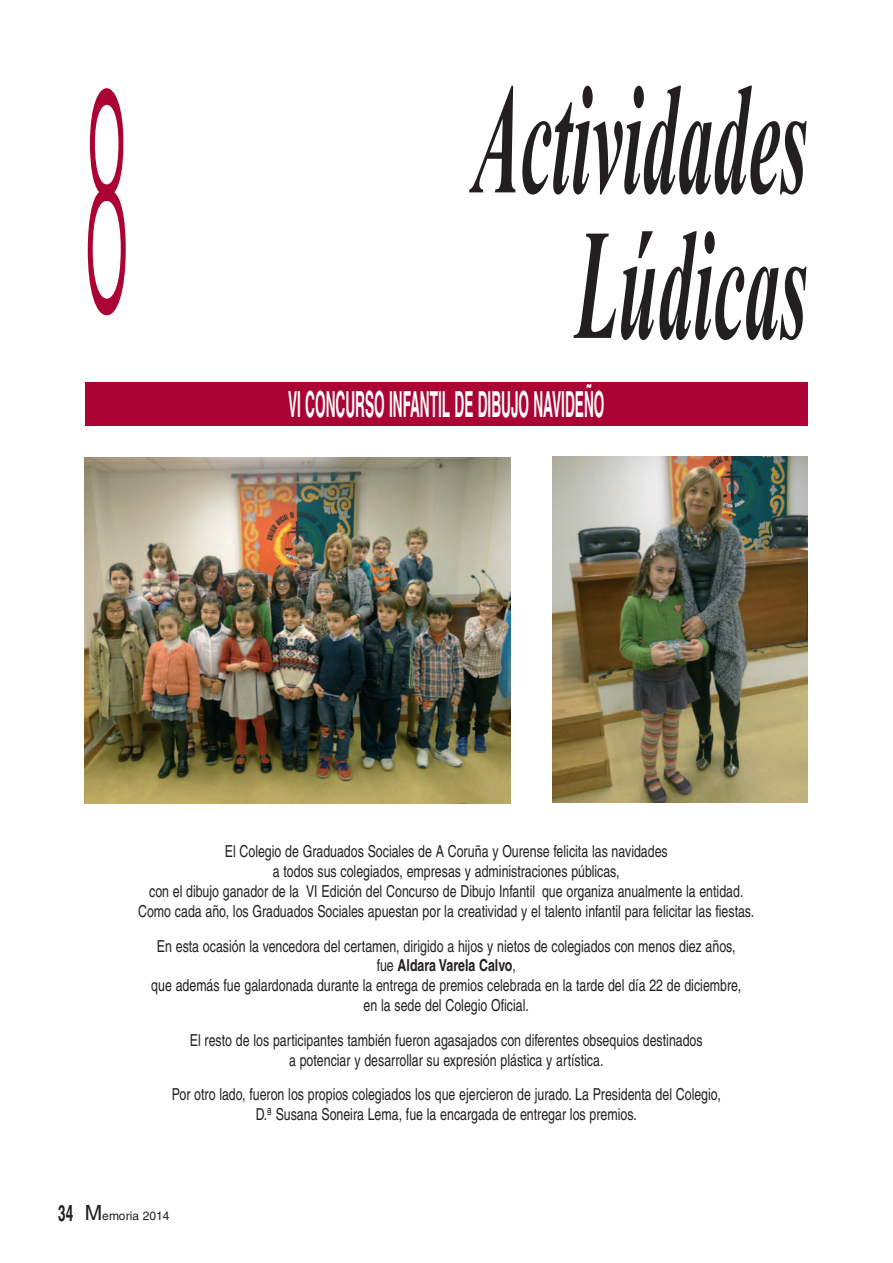
<style>
.page{position:relative;width:893px;height:1263px;background:#fff}
.page>*{position:absolute;margin:0;border:0;box-sizing:border-box;transform-origin:0 0}
.t1{font:300 315px "Helvetica Neue";color:#ab0333;scale:.25 1}
.t2{font:italic 700 157.5px "Times New Roman";color:#231f20;scale:.45 1}
.t3{font:700 36px "Helvetica";color:#fff;scale:.38 1}
.t4{font:16.5px/19.8px "Helvetica";color:#231f20;text-align:center;scale:.75 1}
.t5{font:12px "Helvetica";color:#231f20}
.s1{font-weight:700}
.s2{font-weight:700;font-size:22.5px}
.s3{font-size:21px}
</style>
<div class="page">
<div style="left:85px;top:383px;width:723px;height:43px;background:#ab0333"></div>
<img style="left:85px;top:458px;width:425px;height:346px">
<img style="left:553px;top:456px;width:255px;height:346px">
<h1 class="t1" style="left:85px;top:86px;width:177px">8</h1>
<h2 class="t2" style="left:473px;top:86px;width:745px">Actividades</h2>
<h2 class="t2" style="left:575px;top:231px;width:518px">Lúdicas</h2>
<h3 class="t3" style="left:288px;top:391px;width:834px">VI CONCURSO INFANTIL DE DIBUJO NAVIDEÑO</h3>
<p class="t4" style="left:138px;top:843px;width:823px">El Colegio de Graduados Sociales de A Coruña y Ourense felicita las navidades<br>a todos sus colegiados, empresas y administraciones públicas,<br>con el dibujo ganador de la VI Edición del Concurso de Dibujo Infantil que organiza anualmente la entidad.<br>Como cada año, los Graduados Sociales apuestan por la creatividad y el talento infantil para felicitar las fiestas.</p>
<p class="t4" style="left:151px;top:937px;width:788px">En esta ocasión la vencedora del certamen, dirigido a hijos y nietos de colegiados con menos diez años, fue <span class="s1">Aldara Varela Calvo</span>,<br>que además fue galardonada durante la entrega de premios celebrada en la tarde del día 22 de diciembre, en la sede del Colegio Oficial.</p>
<p class="t4" style="left:190px;top:1032px;width:685px">El resto de los participantes también fueron agasajados con diferentes obsequios destinados a potenciar y desarrollar su expresión plástica y artística.</p>
<p class="t4" style="left:172px;top:1086px;width:733px">Por otro lado, fueron los propios colegiados los que ejercieron de jurado. La Presidenta del Colegio,<br>D.ª Susana Soneira Lema, fue la encargada de entregar los premios.</p>
<p class="t5" style="left:58px;top:1211px;width:113px"><span class="s2">34</span> <span class="s3">M</span>emoria 2014</p>
</div>
